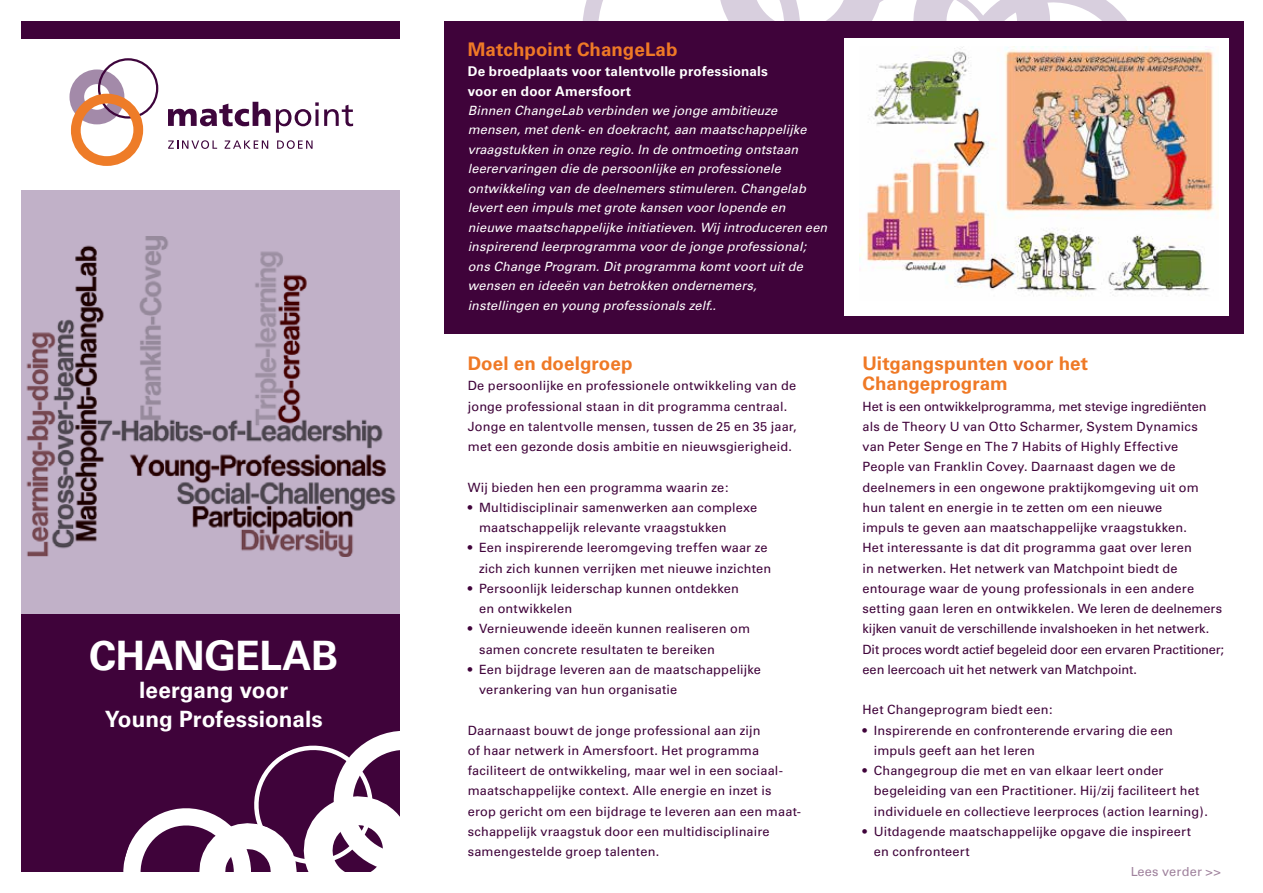
<style>
.page{position:relative;width:1263px;height:893px;background:#fff}
.page>*{position:absolute;margin:0;border:0;box-sizing:border-box;transform-origin:0 0}
.t1{font:700 40.5px "Univers";letter-spacing:-.01em;color:#fff}
.t2{font:700 22.5px/28.5px "Univers";color:#fff;text-align:center}
.t3{font:700 18.75px/20.2px "Univers";color:#ef7926}
.t4{font:700 13.5px/19.5px "Univers";letter-spacing:.015em;color:#fff}
.t5{font:12.75px/20.2px "Univers";letter-spacing:.015em;color:#3f033a}
.t6{font:italic 12.75px/19.5px "Univers S";letter-spacing:.005em;color:#fff}
</style>
<div class="page">
<div style="left:21px;top:613px;width:379px;height:259px;background:#3f033a"></div>
<div style="left:21px;top:190px;width:379px;height:423px;background:#c1b1c8"></div>
<img style="left:26px;top:237px;width:370px;height:319px">
<div style="left:21px;top:21px;width:379px;height:17px;background:#3f033a"></div>
<svg style="left:123px;top:732px;width:277px;height:140px"></svg>
<div style="left:70px;top:69px;width:54px;height:55px;border:15px solid #a38aa9;border-radius:50%"></div>
<div style="left:98px;top:58px;width:60px;height:61px;border:2px solid #3e053c;border-radius:50%"></div>
<div style="left:71px;top:94px;width:72px;height:72px;border:10px solid #ee7c28;border-radius:50%"></div>
<svg style="left:168px;top:102px;width:102px;height:24px"></svg>
<svg style="left:276px;top:102px;width:77px;height:31px"></svg>
<svg style="left:168px;top:140px;width:49px;height:9px"></svg>
<svg style="left:225px;top:140px;width:43px;height:9px"></svg>
<svg style="left:277px;top:140px;width:36px;height:9px"></svg>
<svg style="left:582px;top:0;width:545px;height:21px"></svg>
<div style="left:444px;top:21px;width:800px;height:313px;background:#3f033a"></div>
<div style="left:844px;top:38px;width:385px;height:277px;background:#fff"></div>
<img style="left:859px;top:47px;width:359px;height:250px">
<h1 class="t1" style="left:89px;top:632px;width:250px">CHANGELAB</h1>
<h2 class="t2" style="left:105px;top:676px;width:219px">leergang voor<br>Young Professionals</h2>
<h3 class="t3" style="left:468px;top:40px;width:211px">Matchpoint ChangeLab</h3>
<p class="t4" style="left:468px;top:62px;width:302px">De broedplaats voor talentvolle professionals voor en door Amersfoort</p>
<p class="t6" style="left:468px;top:101px;width:361px">Binnen ChangeLab verbinden we jonge ambitieuze mensen, met denk- en doekracht, aan maatschappelijke vraagstukken in onze regio. In de ontmoeting ontstaan leerervaringen die de persoonlijke en professionele ontwikkeling van de deelnemers stimuleren. Changelab levert een impuls met grote kansen voor lopende en nieuwe maatschappelijke initiatieven. Wij introduceren een inspirerend leerprogramma voor de jonge professional; ons Change Program. Dit programma komt voort uit de wensen en ideeën van betrokken ondernemers, instellingen en young professionals zelf..</p>
<h3 class="t3" style="left:468px;top:354px;width:166px">Doel en doelgroep</h3>
<p class="t5" style="left:468px;top:376px;width:330px">De persoonlijke en professionele ontwikkeling van de jonge professional staan in dit programma centraal.<br>Jonge en talentvolle mensen, tussen de 25 en 35 jaar, met een gezonde dosis ambitie en nieuwsgierigheid.</p>
<p class="t5" style="left:468px;top:477px;width:262px">Wij bieden hen een programma waarin ze:</p>
<p class="t5" style="left:479px;top:497px;width:280px;text-indent:-11px">• Multidisciplinair samenwerken aan complexe maatschappelijk relevante vraagstukken</p>
<p class="t5" style="left:468px;top:538px;width:305px;text-align:right">• Een inspirerende leeromgeving treffen waar ze zich zich kunnen verrijken met nieuwe inzichten</p>
<p class="t5" style="left:479px;top:578px;width:261px;text-indent:-11px">• Persoonlijk leiderschap kunnen ontdekken en ontwikkelen</p>
<p class="t5" style="left:479px;top:619px;width:273px;text-indent:-11px">• Vernieuwende ideeën kunnen realiseren om samen concrete resultaten te bereiken</p>
<p class="t5" style="left:479px;top:659px;width:283px;text-indent:-11px">• Een bijdrage leveren aan de maatschappelijke verankering van hun organisatie</p>
<p class="t5" style="left:468px;top:720px;width:335px">Daarnaast bouwt de jonge professional aan zijn<br>of haar netwerk in Amersfoort. Het programma faciliteert de ontwikkeling, maar wel in een sociaal&shy;maatschappelijke context. Alle energie en inzet is erop gericht om een bijdrage te leveren aan een maat&shy;schappelijk vraagstuk door een multidisciplinaire samengestelde groep talenten.</p>
<h3 class="t3" style="left:862px;top:354px;width:227px">Uitgangspunten voor het<br>Changeprogram</h3>
<p class="t5" style="left:862px;top:396px;width:363px">Het is een ontwikkelprogramma, met stevige ingrediënten als de Theory U van Otto Scharmer, System Dynamics<br>van Peter Senge en The 7 Habits of Highly Effective<br>People van Franklin Covey. Daarnaast dagen we de deelnemers in een ongewone praktijkomgeving uit om hun talent en energie in te zetten om een nieuwe<br>impuls te geven aan maatschappelijke vraagstukken.<br>Het interessante is dat dit programma gaat over leren<br>in netwerken. Het netwerk van Matchpoint biedt de entourage waar de young professionals in een andere setting gaan leren en ontwikkelen. We leren de deelnemers kijken vanuit de verschillende invalshoeken in het netwerk.<br>Dit proces wordt actief begeleid door een ervaren Practitioner; een leercoach uit het netwerk van Matchpoint.</p>
<p class="t5" style="left:862px;top:700px;width:192px">Het Changeprogram biedt een:</p>
<p class="t5" style="left:874px;top:720px;width:301px;text-indent:-11px">• Inspirerende en confronterende ervaring die een impuls geeft aan het leren</p>
<p class="t5" style="left:874px;top:761px;width:336px;text-indent:-11px">• Changegroup die met en van elkaar leert onder begeleiding van een Practitioner. Hij/zij faciliteert het individuele en collectieve leerproces (action learning).</p>
<p class="t5" style="left:874px;top:821px;width:319px;text-indent:-11px">• Uitdagende maatschappelijke opgave die inspireert en confronteert</p>
<p class="t5" style="left:1130px;top:862px;width:92px">Lees verder &gt;&gt;</p>
</div>
